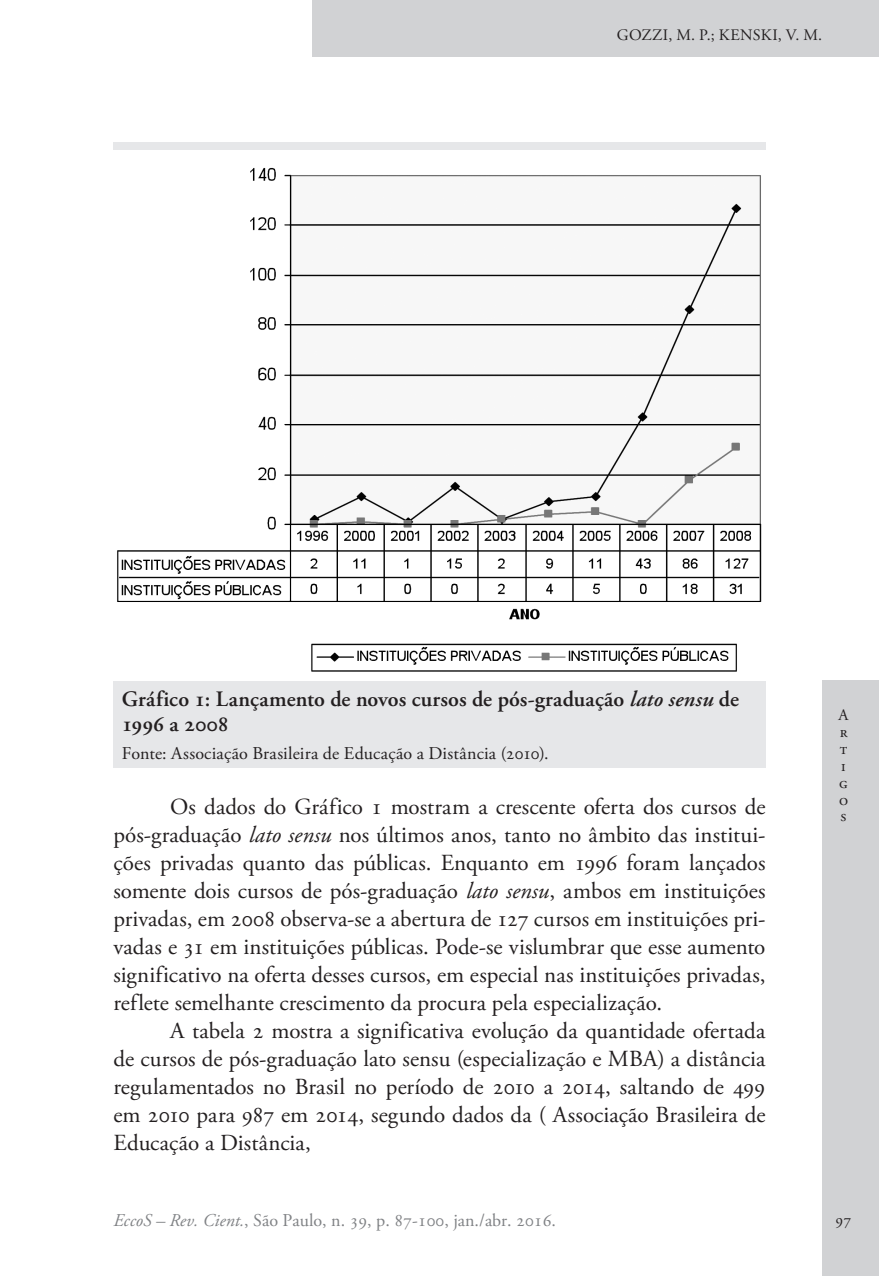
<style>
.page{position:relative;width:879px;height:1276px;background:#fff}
.page>*{position:absolute;margin:0;border:0;box-sizing:border-box;transform-origin:0 0}
.Ec_Normal{font:23px/28px "Adobe Garamond Pro";color:#231f20;text-align:justify}
.Ec_Tabela_-_titulo{font:600 22px/25px "Adobe Garamond Pro";color:#231f20}
.t1{font:18px "Adobe Garamond Pro";color:#808285}
.Ec_Tabela_-_nota{font:18px "Adobe Garamond Pro";letter-spacing:.01em;color:#231f20}
.t2{font:16px/16.8px "Adobe Garamond Pro";letter-spacing:.02em;color:#231f20}
.s1{font-style:italic}
</style>
<div class="page">
<div style="left:312px;top:0;width:567px;height:57px;background:#d1d2d4"></div>
<div style="left:822px;top:680px;width:57px;height:596px;background:#d1d2d4"></div>
<div style="left:113px;top:142px;width:652px;height:625px;background:#e6e7e9"></div>
<div style="left:113px;top:150px;width:652px;height:530px;background:#fff"></div>
<img style="left:117px;top:167px;width:645px;height:505px">
<p class="t2" style="left:617px;top:27px;width:207px">GOZZI, M. P.; KENSKI, V. M.</p>
<p class="Ec_Tabela_-_titulo" style="left:122px;top:686px;width:619px">Gráfico 1: Lançamento de novos cursos de pós-graduação <span class="s1">lato sensu</span> de<br>1996 a 2008</p>
<p class="Ec_Tabela_-_nota" style="left:122px;top:742px;width:428px">Fonte: Associação Brasileira de Educação a Distância (2010).</p>
<p class="Ec_Normal" style="left:113px;top:794px;width:653px;text-indent:57px">Os dados do Gráfico 1 mostram a crescente oferta dos cursos de pós-graduação <span class="s1">lato sensu</span> nos últimos anos, tanto no âmbito das institui&shy;ções privadas quanto das públicas. Enquanto em 1996 foram lançados somente dois cursos de pós-graduação <span class="s1">lato sensu</span>, ambos em instituições privadas, em 2008 observa-se a abertura de 127 cursos em instituições pri&shy;vadas e 31 em instituições públicas. Pode-se vislumbrar que esse aumento significativo na oferta desses cursos, em especial nas instituições privadas, reflete semelhante crescimento da procura pela especialização.</p>
<p class="Ec_Normal" style="left:113px;top:1018px;width:654px;text-indent:57px">A tabela 2 mostra a significativa evolução da quantidade ofertada de cursos de pós-graduação lato sensu (especialização e MBA) a distância regulamentados no Brasil no período de 2010 a 2014, saltando de 499 em 2010 para 987 em 2014, segundo dados da ( Associação Brasileira de Educação a Distância,</p>
<p class="t2" style="left:838px;top:707px;width:11px">A r t i g o s</p>
<p class="t1" style="left:113px;top:1209px;width:444px"><span class="s1">EccoS – Rev. Cient.</span>, São Paulo, n. 39, p. 87-100, jan./abr. 2016.</p>
<p class="t2" style="left:835px;top:1212px;width:17px">97</p>
</div>
